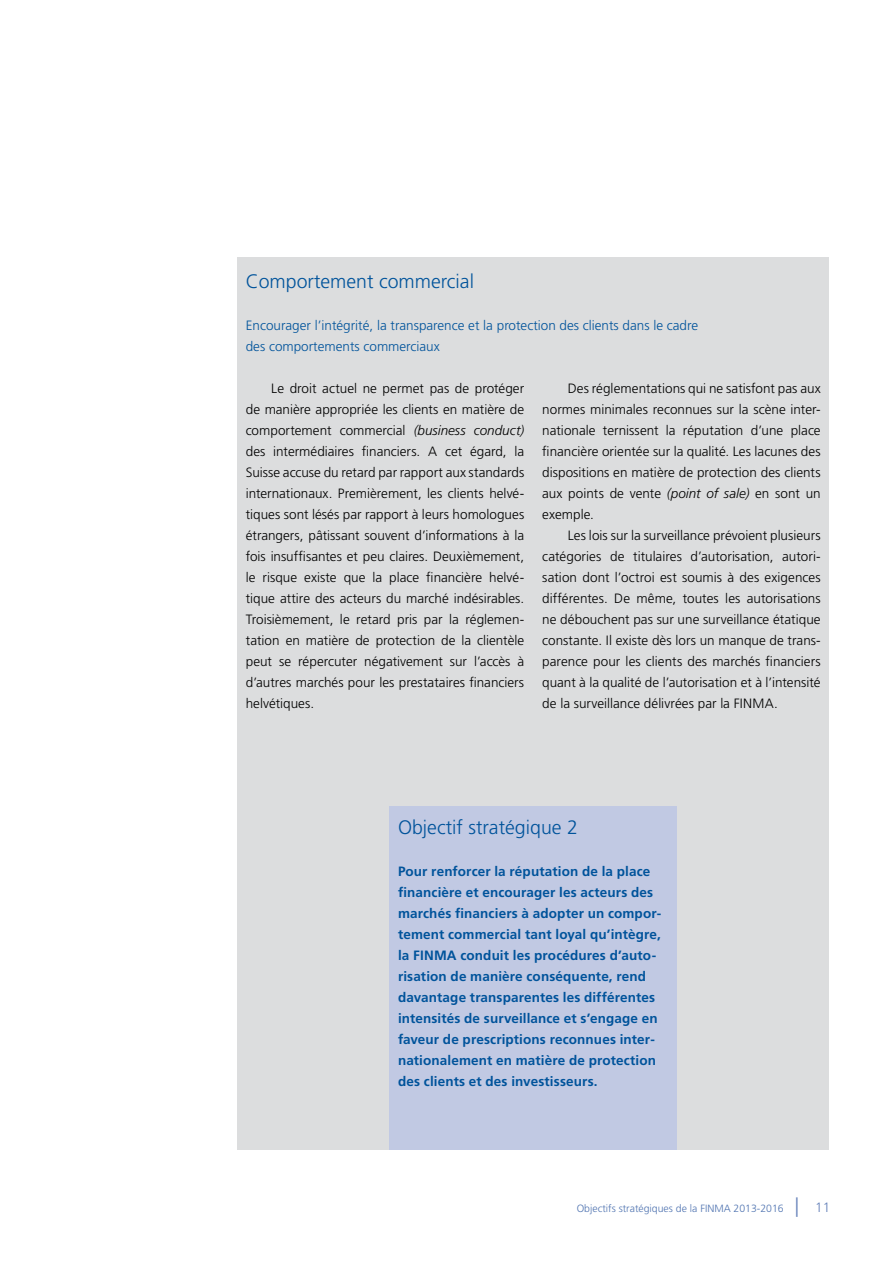
<style>
.page{position:relative;width:893px;height:1263px;background:#fff}
.page>*{position:absolute;margin:0;border:0;box-sizing:border-box;transform-origin:0 0}
.t1{font:300 19.5px "Frutiger LT Std";color:#00539b}
.t2{font:300 13.5px/21px "Frutiger LT Std";color:#000;text-align:justify}
.t3{font:700 13.5px/21px "Frutiger LT Std";letter-spacing:.01em;color:#00539b}
.t4{font:300 13.5px/21px "Frutiger LT Std";color:#00539b}
.t5{font:300 10.5px "Frutiger LT Std";color:#5074b1}
.s1{font-style:italic}
.s2{font-size:19.5px;color:#6682ba}
.s3{font-size:13.5px;color:#6682ba}
</style>
<div class="page">
<div style="left:237px;top:257px;width:592px;height:892px;background:#dcddde"></div>
<div style="left:389px;top:806px;width:288px;height:343px;background:#c1c9e3"></div>
<h1 class="t1" style="left:246px;top:270px;width:230px">Comportement commercial</h1>
<p class="t4" style="left:246px;top:315px;width:454px">Encourager l’intégrité, la transparence et la protection des clients dans le cadre des comportements commerciaux</p>
<p class="t2" style="left:246px;top:378px;width:280px;text-indent:26px">Le droit actuel ne permet pas de protéger de manière appropriée les clients en matière de comportement commercial <span class="s1">(business conduct) </span>des intermédiaires financiers. A cet égard, la Suisse accuse du retard par rapport aux standards internationaux. Premièrement, les clients helvé&shy;tiques sont lésés par rapport à leurs homologues étrangers, pâtissant souvent d’informations à la fois insuffisantes et peu claires. Deuxièmement, le risque existe que la place financière helvé&shy;tique attire des acteurs du marché indésirables.<br>Troisièmement, le retard pris par la réglemen&shy;tation en matière de protection de la clientèle peut se répercuter négativement sur l’accès à d’autres marchés pour les prestataires financiers helvétiques.</p>
<p class="t2" style="left:542px;top:378px;width:280px;text-indent:26px">Des réglementations qui ne satisfont pas aux normes minimales reconnues sur la scène inter&shy;nationale ternissent la réputation d’une place financière orientée sur la qualité. Les lacunes des dispositions en matière de protection des clients aux points de vente <span class="s1">(point of sale)</span> en sont un exemple.</p>
<p class="t2" style="left:542px;top:525px;width:280px;text-indent:26px">Les lois sur la surveillance prévoient plusieurs catégories de titulaires d’autorisation, autori&shy;sation dont l’octroi est soumis à des exigences différentes. De même, toutes les autorisations ne débouchent pas sur une surveillance étatique constante. Il existe dès lors un manque de trans&shy;parence pour les clients des marchés financiers quant à la qualité de l’autorisation et à l’intensité de la surveillance délivrées par la FINMA.</p>
<h1 class="t1" style="left:398px;top:816px;width:181px">Objectif stratégique 2</h1>
<p class="t3" style="left:398px;top:861px;width:265px">Pour renforcer la réputation de la place financière et encourager les acteurs des marchés financiers à adopter un compor&shy;tement commercial tant loyal qu’intègre, la FINMA conduit les procédures d’auto&shy;risation de manière conséquente, rend davantage transparentes les différentes intensités de surveillance et s’engage en faveur de prescriptions reconnues inter&shy;nationalement en matière de protection des clients et des investisseurs.</p>
<p class="t5" style="left:577px;top:1203px;width:255px">Objectifs stratégiques de la FINMA 2013-2016 <span class="s2">|</span> <span class="s3">11</span></p>
</div>
